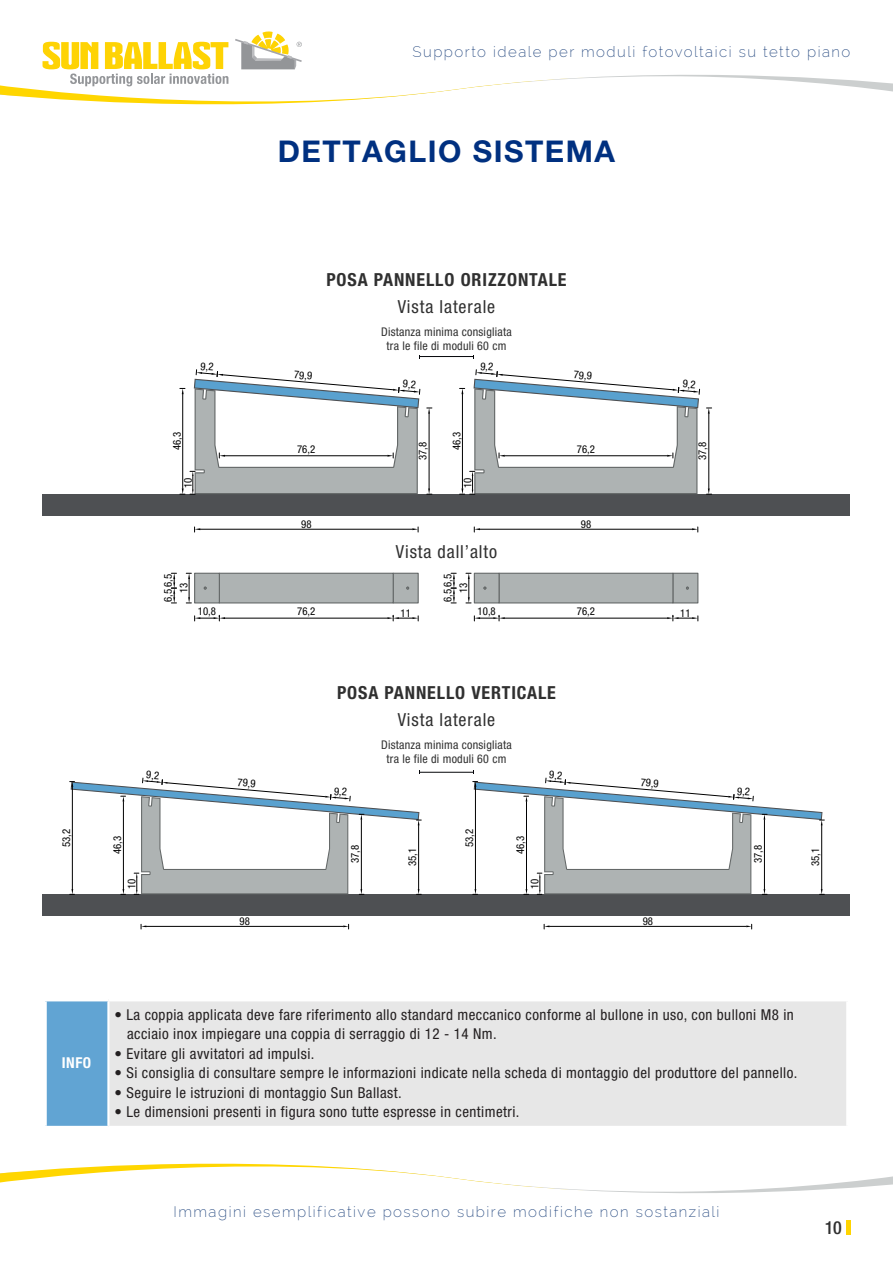
<style>
.page{position:relative;width:893px;height:1263px;background:#fff}
.page>*{position:absolute;margin:0;border:0;box-sizing:border-box;transform-origin:0 0}
.Page_number{font:700 30px "Helvetica Neue LT Pro";letter-spacing:.05em;color:#003080}
.Page_number-2{font:700 condensed 18px "Helvetica Neue LT Pro";letter-spacing:.05em;color:#303030}
.Page_number-3{font:condensed 18px "Helvetica Neue LT Pro";letter-spacing:.05em;color:#303030}
.t1{font:500 condensed 18px "Helvetica Neue LT Pro";color:#303030}
.t2{font:condensed 15px/19.5px "Helvetica Neue LT Pro";letter-spacing:.03em;color:#231f20}
.t3{font:200 15px "Raleway";letter-spacing:.1em;color:#1c417b}
.Page_number-4{font:700 condensed 15px "Helvetica Neue LT Pro";color:#fff}
.Page_number-5{font:condensed 12px "Helvetica Neue LT Pro";letter-spacing:.02em;color:#303030}
.t4{font:condensed 10.8px "Helvetica Neue LT Pro";color:#000001}
</style>
<div class="page">
<svg style="left:0;top:41px;width:893px;height:64px"></svg>
<svg style="left:0;top:1163px;width:893px;height:72px"></svg>
<svg style="left:43px;top:42px;width:185px;height:44px"></svg>
<svg style="left:235px;top:31px;width:67px;height:38px"></svg>
<hr style="left:846px;top:1220px;width:4px;height:14px;background:#ffd400">
<div style="left:43px;top:494px;width:807px;height:22px;background:#4e5053"></div>
<hr style="left:225px;top:618px;width:162px;height:1px;background:#000001">
<svg style="left:194px;top:615px;width:31px;height:6px"></svg>
<svg style="left:387px;top:615px;width:32px;height:6px"></svg>
<svg style="left:171px;top:573px;width:5px;height:31px"></svg>
<div style="left:219px;top:573px;width:175px;height:30px;background:#aeb3b3;border:1px solid #646868"></div>
<svg style="left:186px;top:572px;width:34px;height:32px"></svg>
<svg style="left:392px;top:572px;width:27px;height:32px"></svg>
<hr style="left:200px;top:529px;width:212px;height:1px;background:#000001">
<svg style="left:194px;top:527px;width:6px;height:5px"></svg>
<svg style="left:412px;top:527px;width:7px;height:5px"></svg>
<hr style="left:429px;top:414px;width:1px;height:74px;background:#000001">
<svg style="left:427px;top:408px;width:5px;height:6px"></svg>
<svg style="left:427px;top:488px;width:5px;height:7px"></svg>
<hr style="left:505px;top:618px;width:162px;height:1px;background:#000001">
<svg style="left:474px;top:615px;width:31px;height:6px"></svg>
<svg style="left:667px;top:615px;width:32px;height:6px"></svg>
<svg style="left:451px;top:573px;width:5px;height:31px"></svg>
<div style="left:498px;top:573px;width:175px;height:30px;background:#aeb3b3;border:1px solid #646868"></div>
<svg style="left:466px;top:572px;width:34px;height:32px"></svg>
<svg style="left:672px;top:572px;width:27px;height:32px"></svg>
<hr style="left:480px;top:529px;width:212px;height:1px;background:#000001">
<svg style="left:474px;top:527px;width:6px;height:5px"></svg>
<svg style="left:692px;top:527px;width:6px;height:5px"></svg>
<hr style="left:708px;top:414px;width:1px;height:74px;background:#000001">
<svg style="left:706px;top:408px;width:6px;height:6px"></svg>
<svg style="left:706px;top:488px;width:6px;height:7px"></svg>
<hr style="left:419px;top:356px;width:55px;height:1px;background:#05060a">
<hr style="left:419px;top:772px;width:55px;height:1px;background:#05060a">
<div style="left:43px;top:894px;width:807px;height:22px;background:#4e5053"></div>
<hr style="left:549px;top:926px;width:197px;height:1px;background:#000001">
<svg style="left:544px;top:924px;width:5px;height:5px"></svg>
<svg style="left:746px;top:924px;width:6px;height:5px"></svg>
<hr style="left:146px;top:926px;width:197px;height:1px;background:#000001">
<svg style="left:141px;top:924px;width:5px;height:5px"></svg>
<svg style="left:343px;top:924px;width:6px;height:5px"></svg>
<div style="left:45px;top:999px;width:63px;height:128px;background:#61a4d3"></div>
<div style="left:108px;top:999px;width:740px;height:128px;background:#e7e7e7"></div>
<hr style="left:107px;top:1001px;width:2px;height:125px;background:#fff">
<hr style="left:43px;top:1126px;width:65px;height:2px;background:#fff">
<hr style="left:108px;top:1126px;width:742px;height:2px;background:#fff">
<hr style="left:43px;top:997px;width:65px;height:4px;background:#fff">
<svg style="left:45px;top:1001px;width:2px;height:125px"></svg>
<hr style="left:108px;top:997px;width:742px;height:4px;background:#fff">
<hr style="left:846px;top:1001px;width:4px;height:125px;background:#fff">
<svg style="left:180px;top:355px;width:240px;height:140px"></svg>
<svg style="left:460px;top:355px;width:240px;height:140px"></svg>
<svg style="left:473px;top:770px;width:351px;height:125px"></svg>
<svg style="left:70px;top:770px;width:351px;height:125px"></svg>
<p class="t3" style="left:412px;top:43px;width:439px">Supporto ideale per moduli fotovoltaici su tetto piano</p>
<p class="Page_number" style="left:278px;top:132px;width:339px">DETTAGLIO SISTEMA</p>
<p class="Page_number-2" style="left:326px;top:268px;width:242px">POSA PANNELLO ORIZZONTALE</p>
<p class="t4" style="left:60px;top:847px;width:20px;rotate:-90deg">53,2</p>
<p class="t4" style="left:111px;top:854px;width:20px;rotate:-90deg">46,3</p>
<p class="t4" style="left:125px;top:889px;width:12px;rotate:-90deg">10</p>
<p class="t4" style="left:295px;top:368px;width:20px;rotate:5deg">79,9</p>
<p class="Page_number-3" style="left:398px;top:296px;width:99px">Vista laterale</p>
<p class="Page_number-5" style="left:381px;top:325px;width:132px">Distanza minima consigliata</p>
<p class="Page_number-5" style="left:387px;top:338px;width:121px">tra le file di moduli 60 cm</p>
<p class="t4" style="left:574px;top:368px;width:20px;rotate:5deg">79,9</p>
<p class="t4" style="left:171px;top:450px;width:20px;rotate:-90deg">46,3</p>
<p class="t4" style="left:182px;top:488px;width:12px;rotate:-90deg">10</p>
<p class="t4" style="left:297px;top:443px;width:20px">76,2</p>
<p class="t4" style="left:416px;top:460px;width:20px;rotate:-90deg">37,8</p>
<p class="t4" style="left:450px;top:450px;width:20px;rotate:-90deg">46,3</p>
<p class="t4" style="left:461px;top:488px;width:12px;rotate:-90deg">10</p>
<p class="t4" style="left:577px;top:443px;width:20px">76,2</p>
<p class="t4" style="left:696px;top:460px;width:20px;rotate:-90deg">37,8</p>
<p class="t4" style="left:162px;top:602px;width:29px;rotate:-90deg">6,5 6,5</p>
<p class="t4" style="left:177px;top:593px;width:12px;rotate:-90deg">13</p>
<p class="t4" style="left:301px;top:518px;width:12px">98</p>
<p class="Page_number-3" style="left:396px;top:541px;width:103px">Vista dall’alto</p>
<p class="t4" style="left:441px;top:602px;width:29px;rotate:-90deg">6,5 6,5</p>
<p class="t4" style="left:457px;top:593px;width:12px;rotate:-90deg">13</p>
<p class="t4" style="left:581px;top:518px;width:12px">98</p>
<p class="t4" style="left:198px;top:605px;width:20px">10,8</p>
<p class="t4" style="left:297px;top:605px;width:20px">76,2</p>
<p class="t4" style="left:400px;top:607px;width:12px">11</p>
<p class="t4" style="left:478px;top:605px;width:20px">10,8</p>
<p class="t4" style="left:577px;top:605px;width:20px">76,2</p>
<p class="t4" style="left:680px;top:607px;width:12px">11</p>
<p class="t4" style="left:238px;top:776px;width:20px;rotate:5deg">79,9</p>
<p class="t4" style="left:240px;top:915px;width:12px">98</p>
<p class="Page_number-2" style="left:337px;top:682px;width:220px">POSA PANNELLO VERTICALE</p>
<p class="Page_number-3" style="left:398px;top:709px;width:99px">Vista laterale</p>
<p class="Page_number-5" style="left:381px;top:738px;width:132px">Distanza minima consigliata</p>
<p class="Page_number-5" style="left:387px;top:752px;width:121px">tra le file di moduli 60 cm</p>
<p class="t4" style="left:349px;top:863px;width:20px;rotate:-90deg">37,8</p>
<p class="t4" style="left:406px;top:866px;width:20px;rotate:-90deg">35,1</p>
<p class="t4" style="left:463px;top:847px;width:20px;rotate:-90deg">53,2</p>
<p class="t4" style="left:514px;top:854px;width:20px;rotate:-90deg">46,3</p>
<p class="t4" style="left:528px;top:889px;width:12px;rotate:-90deg">10</p>
<p class="t4" style="left:641px;top:776px;width:20px;rotate:5deg">79,9</p>
<p class="t4" style="left:643px;top:915px;width:12px">98</p>
<p class="t4" style="left:752px;top:863px;width:20px;rotate:-90deg">37,8</p>
<p class="t4" style="left:809px;top:866px;width:20px;rotate:-90deg">35,1</p>
<p class="Page_number-4" style="left:62px;top:1054px;width:31px">INFO</p>
<p class="t2" style="left:127px;top:1004px;width:668px;text-indent:-13px">• La coppia applicata deve fare riferimento allo standard meccanico conforme al bullone in uso, con bulloni M8 in acciaio inox impiegare una coppia di serraggio di 12 - 14 Nm.</p>
<p class="t2" style="left:114px;top:1043px;width:202px">• Evitare gli avvitatori ad impulsi.</p>
<p class="t2" style="left:114px;top:1063px;width:684px">• Si consiglia di consultare sempre le informazioni indicate nella scheda di montaggio del produttore del pannello.</p>
<p class="t2" style="left:114px;top:1082px;width:289px">• Seguire le istruzioni di montaggio Sun Ballast.</p>
<p class="t2" style="left:114px;top:1102px;width:407px">• Le dimensioni presenti in figura sono tutte espresse in centimetri.</p>
<p class="t3" style="left:173px;top:1202px;width:548px">Immagini esemplificative possono subire modifiche non sostanziali</p>
<p class="t1" style="left:825px;top:1217px;width:19px">10</p>
</div>
